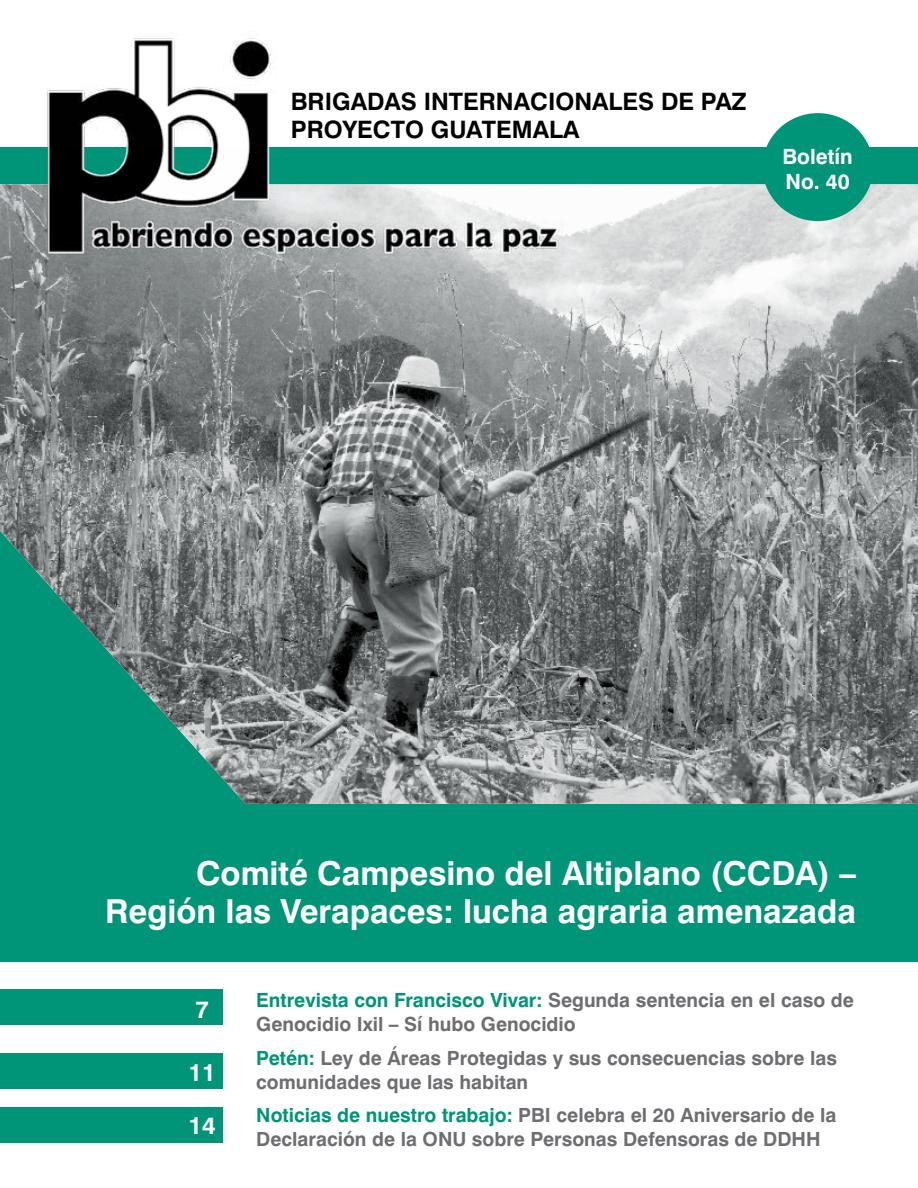
<style>
.page{position:relative;width:918px;height:1188px;background:#fff}
.page>*{position:absolute;margin:0;border:0;box-sizing:border-box;transform-origin:0 0}
.t1{font:700 33px/38px "Swiss 721 BT";color:#fff;text-align:right}
.t2{font:700 24px/28.8px "Swiss 721 BT";color:#000}
.t3{font:700 24px "Swiss 721 BT";color:#fff}
.t4{font:700 21px/25.2px "Swiss 721 BT";color:#fff}
.t5{font:700 19.5px/24px "Swiss 721 BT";color:#6d6e71}
.s1{color:#009578}
</style>
<div class="page">
<div style="left:0;top:147px;width:918px;height:814px;background:#009578"></div>
<img style="left:0;top:184px;width:918px;height:620px">
<img style="left:43px;top:31px;width:521px;height:231px">
<div style="left:763px;top:113px;width:110px;height:108px;background:#009578;border-radius:50%"></div>
<div style="left:0;top:989px;width:222px;height:36px;background:#009578"></div>
<div style="left:0;top:1107px;width:222px;height:36px;background:#009578"></div>
<div style="left:0;top:1054px;width:222px;height:35px;background:#009578"></div>
<p class="t2" style="left:291px;top:86px;width:457px">BRIGADAS INTERNACIONALES DE PAZ<br>PROYECTO GUATEMALA</p>
<p class="t4" style="left:782px;top:143px;width:72px">Boletín<br>No. 40</p>
<h1 class="t1" style="left:105px;top:854px;width:752px">Comité Campesino del Altiplano (CCDA) –<br>Región las Verapaces: lucha agraria amenazada</h1>
<p class="t3" style="left:195px;top:995px;width:15px">7</p>
<p class="t3" style="left:189px;top:1058px;width:29px">11</p>
<p class="t3" style="left:189px;top:1111px;width:29px">14</p>
<p class="t5" style="left:256px;top:988px;width:599px"><span class="s1">Entrevista con Francisco Vivar:</span> Segunda sentencia en el caso de<br>Genocidio Ixil – Sí hubo Genocidio</p>
<p class="t5" style="left:256px;top:1046px;width:582px"><span class="s1">Petén:</span> Ley de Áreas Protegidas y sus consecuencias sobre las comunidades que las habitan</p>
<p class="t5" style="left:256px;top:1103px;width:582px"><span class="s1">Noticias de nuestro trabajo:</span> PBI celebra el 20 Aniversario de la<br>Declaración de la ONU sobre Personas Defensoras de DDHH</p>
</div>
